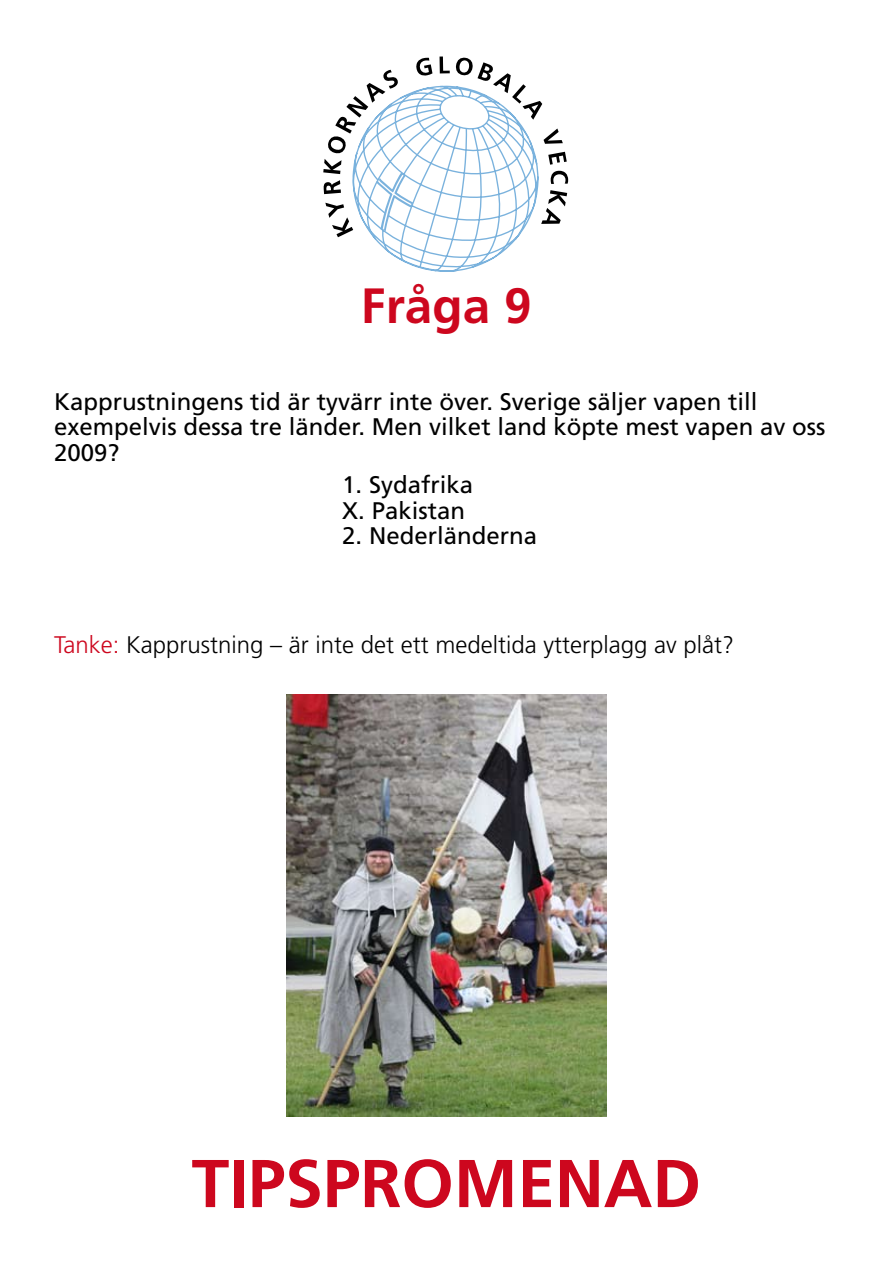
<style>
.page{position:relative;width:893px;height:1263px;background:#fff}
.page>*{position:absolute;margin:0;border:0;box-sizing:border-box;transform-origin:0 0}
.t1{font:700 67.5px "Frutiger";color:#cd071e}
.t2{font:700 49.5px "Frutiger";color:#cd071e}
.t3{font:24px/25.5px "Frutiger";color:#000}
.t4{font:300 24px "Frutiger";color:#000}
.s1{color:#cd071e}
</style>
<div class="page">
<svg style="left:373px;top:57px;width:196px;height:215px"></svg>
<svg style="left:439px;top:57px;width:103px;height:63px"></svg>
<svg style="left:544px;top:129px;width:19px;height:15px"></svg>
<svg style="left:548px;top:152px;width:19px;height:13px"></svg>
<svg style="left:551px;top:171px;width:17px;height:13px"></svg>
<svg style="left:541px;top:190px;width:26px;height:34px"></svg>
<svg style="left:323px;top:58px;width:109px;height:179px"></svg>
<img style="left:286px;top:694px;width:321px;height:423px">
<h2 class="t2" style="left:361px;top:276px;width:172px">FRÅGA 9</h2>
<p class="t3" style="left:54px;top:389px;width:773px">Kapprustningens tid är tyvärr inte över. Sverige säljer vapen till exempelvis dessa tre länder. Men vilket land köpte mest vapen av oss<br>2009?</p>
<p class="t3" style="left:342px;top:472px;width:132px">1. Sydafrika<br>X. Pakistan</p>
<p class="t3" style="left:342px;top:523px;width:196px">2. Nederländerna</p>
<p class="t4" style="left:54px;top:631px;width:682px"><span class="s1">Tanke:</span> Kapprustning – är inte det ett medeltida ytterplagg av plåt?</p>
<h1 class="t1" style="left:192px;top:1144px;width:511px">TIPSPROMENAD</h1>
</div>
